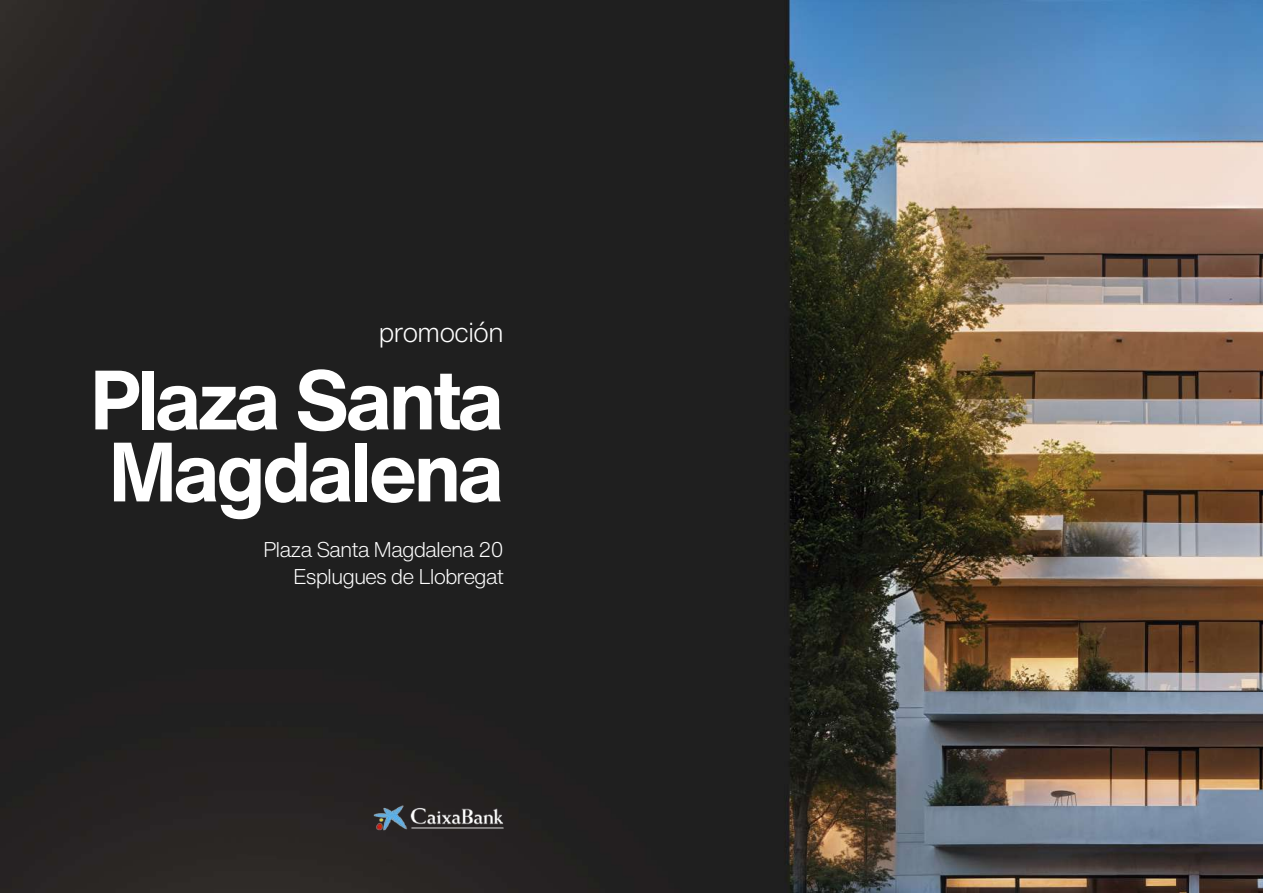
<style>
.page{position:relative;width:1263px;height:893px;background:#fff}
.page>*{position:absolute;margin:0;border:0;box-sizing:border-box;transform-origin:0 0}
.t1{font:700 82.5px/72px "Helvetica Now Text";letter-spacing:-.04em;color:#fff}
.t2{font:300 27px "Helvetica Now Text";letter-spacing:-.04em;color:#fff}
.t3{font:300 21px/27px "Helvetica Now Text";letter-spacing:-.05em;color:#fff;text-align:right}
</style>
<div class="page">
<img style="left:0;top:0;width:1263px;height:893px">
<img style="left:373px;top:805px;width:131px;height:25px">
<p class="t2" style="left:378px;top:312px;width:127px">promoción</p>
<h1 class="t1" style="left:90px;top:362px;width:415px">Plaza Santa<br>Magdalena</h1>
<p class="t3" style="left:263px;top:535px;width:242px">Plaza Santa Magdalena 20<br>Esplugues de Llobregat</p>
</div>
